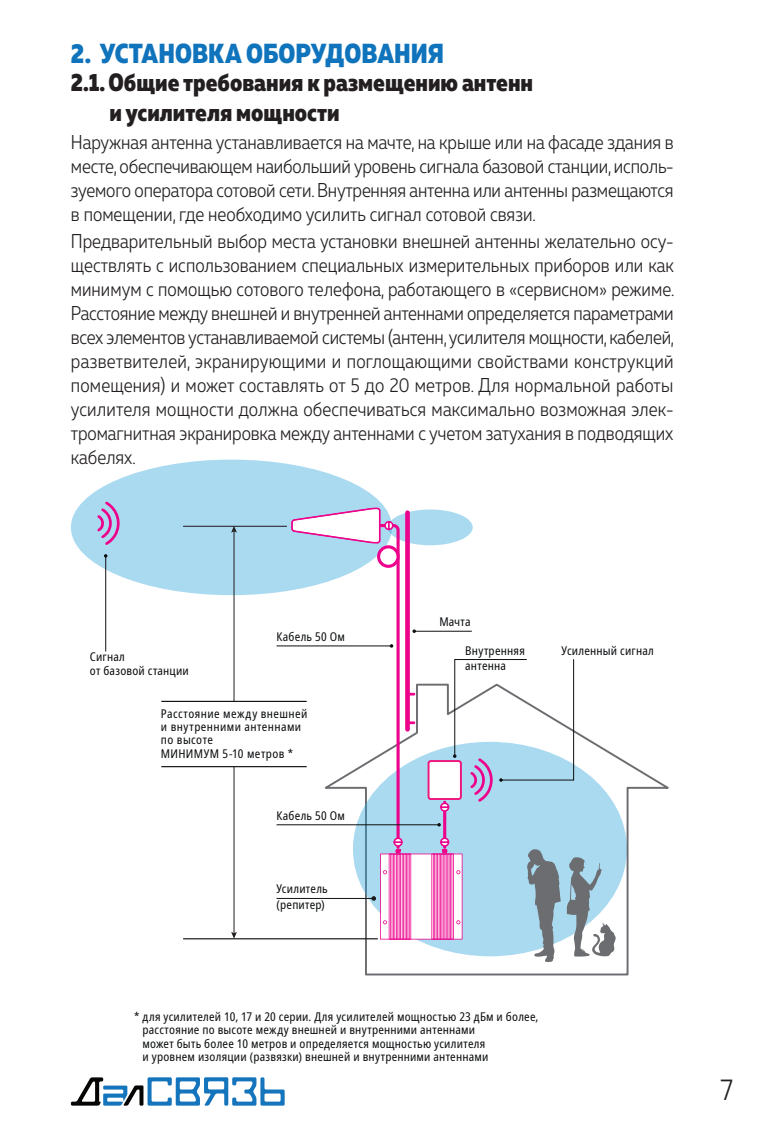
<style>
.page{position:relative;width:780px;height:1134px;background:#fff}
.page>*{position:absolute;margin:0;border:0;box-sizing:border-box;transform-origin:0 0}
.t1{font:300 30px "Muller Narrow";color:#231f20}
.t2{font:800 27.5px "Muller Narrow";color:#1074bc}
.t3{font:800 25px/30px "Muller Narrow";color:#231f20}
.t4{font:300 20px/24px "Muller Narrow";letter-spacing:-.005em;color:#231f20;text-align:justify}
.t5{font:condensed 12px/13.2px "Noto Sans";letter-spacing:.02em;color:#0d0f11}
</style>
<div class="page">
<svg style="left:71px;top:1077px;width:213px;height:29px"></svg>
<svg style="left:365px;top:682px;width:304px;height:294px"></svg>
<div style="left:353px;top:742px;width:274px;height:214px;background:#aadaf0;border-radius:50%"></div>
<div style="left:71px;top:460px;width:321px;height:135px;background:#aadaf0;border-radius:50%"></div>
<svg style="left:566px;top:857px;width:49px;height:100px"></svg>
<svg style="left:97px;top:501px;width:23px;height:44px"></svg>
<hr style="left:501px;top:780px;width:72px;height:1px;background:#0d0f11">
<hr style="left:573px;top:659px;width:1px;height:121px;background:#0d0f11">
<hr style="left:276px;top:898px;width:98px;height:1px;background:#191c1b">
<hr style="left:276px;top:824px;width:163px;height:1px;background:#0d0f11">
<hr style="left:276px;top:645px;width:115px;height:1px;background:#0d0f11">
<hr style="left:105px;top:556px;width:1px;height:95px;background:#0d0f11">
<svg style="left:290px;top:507px;width:270px;height:455px"></svg>
<hr style="left:183px;top:526px;width:104px;height:1px;background:#231f20">
<hr style="left:183px;top:938px;width:195px;height:1px;background:#231f20">
<hr style="left:233px;top:530px;width:1px;height:404px;background:#231f20">
<svg style="left:231px;top:526px;width:6px;height:7px"></svg>
<svg style="left:231px;top:932px;width:6px;height:7px"></svg>
<div style="left:161px;top:701px;width:146px;height:66px;background:#fff"></div>
<hr style="left:161px;top:766px;width:146px;height:1px;background:#0d0f11">
<hr style="left:161px;top:701px;width:146px;height:1px;background:#0d0f11">
<h2 class="t2" style="left:71px;top:35px;width:375px">2. УСТАНОВКА ОБОРУДОВАНИЯ</h2>
<p class="t3" style="left:109px;top:68px;width:425px;text-indent:-39px">2.1. Общие требования к размещению антенн и усилителя мощности</p>
<p class="t4" style="left:71px;top:130px;width:604px">Наружная антенна устанавливается на мачте, на крыше или на фасаде здания в месте, обеспечивающем наибольший уровень сигнала базовой станции, исполь&shy;зуемого оператора сотовой сети. Внутренняя антенна или антенны размещаются в помещении, где необходимо усилить сигнал сотовой связи.</p>
<p class="t4" style="left:71px;top:229px;width:605px">Предварительный выбор места установки внешней антенны желательно осу&shy;ществлять с использованием специальных измерительных приборов или как минимум с помощью сотового телефона, работающего в «сервисном» режиме.<br>Расстояние между внешней и внутренней антеннами определяется параметрами всех элементов устанавливаемой системы (антенн, усилителя мощности, кабелей, разветвителей, экранирующими и поглощающими свойствами конструкций помещения) и может составлять от 5 до 20 метров. Для нормальной работы усилителя мощности должна обеспечиваться максимально возможная элек&shy;тромагнитная экранировка между антеннами с учетом затухания в подводящих кабелях.</p>
<p class="t5" style="left:90px;top:650px;width:100px">Сигнал<br>от базовой станции</p>
<p class="t5" style="left:276px;top:630px;width:70px">Кабель 50 Ом</p>
<p class="t5" style="left:161px;top:707px;width:148px">Расстояние между внешней и внутренними антеннами по высоте<br>МИНИМУМ 5-10 метров *</p>
<p class="t5" style="left:276px;top:809px;width:70px">Кабель 50 Ом</p>
<p class="t5" style="left:276px;top:881px;width:53px;line-height:15.8px">Усилитель (репитер)</p>
<p class="t5" style="left:439px;top:616px;width:33px">Мачта</p>
<p class="t5" style="left:465px;top:643px;width:61px;line-height:15.8px">Внутренняя антенна</p>
<p class="t5" style="left:561px;top:644px;width:94px">Усиленный сигнал</p>
<p class="t5" style="left:142px;top:1010px;width:397px;text-indent:-8px">* для усилителей 10, 17 и 20 серии. Для усилителей мощностью 23 дБм и более, расстояние по высоте между внешней и внутренними антеннами<br>может быть более 10 метров и определяется мощностью усилителя<br>и уровнем изоляции (развязки) внешней и внутренними антеннами</p>
<h1 class="t1" style="left:720px;top:1071px;width:14px">7</h1>
</div>
